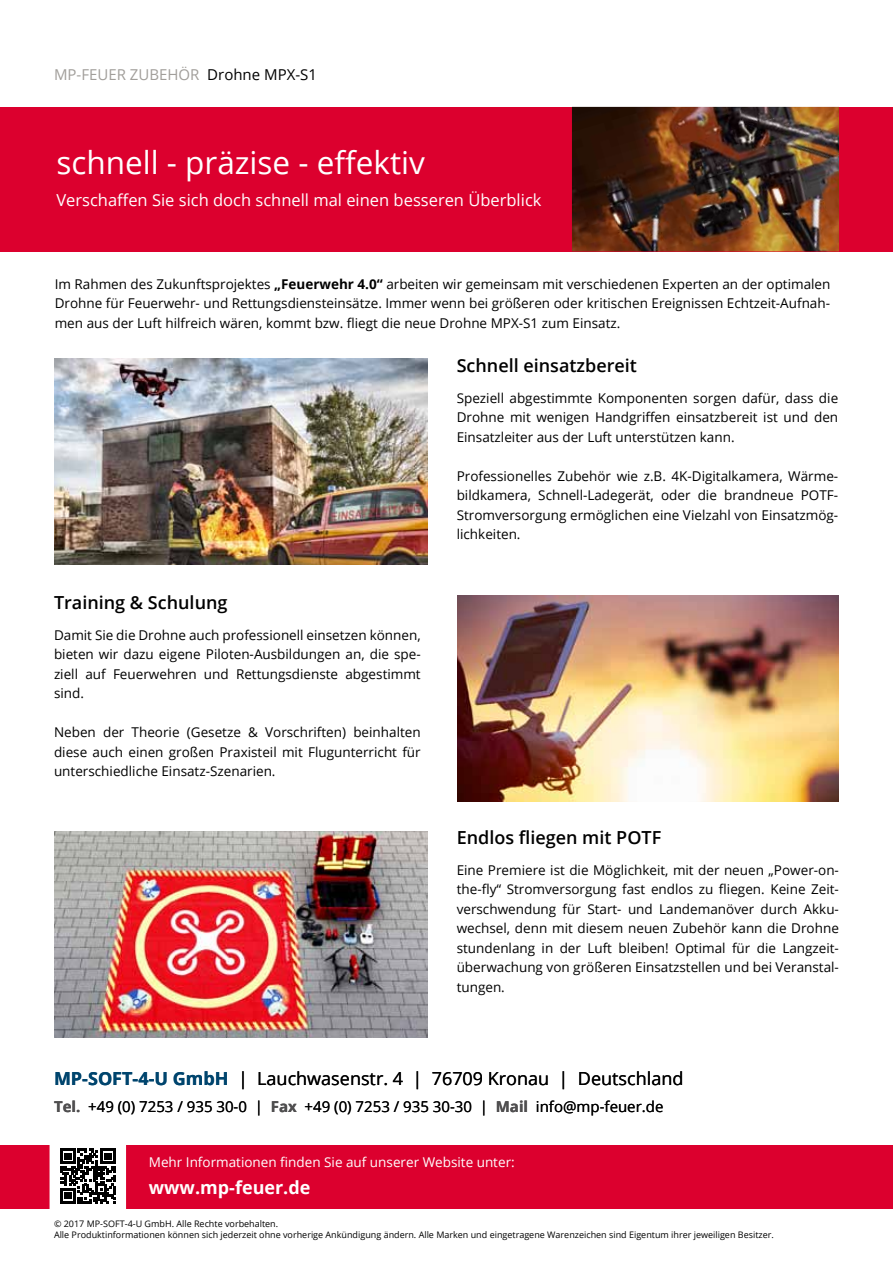
<style>
.page{position:relative;width:893px;height:1263px;background:#fff}
.page>*{position:absolute;margin:0;border:0;box-sizing:border-box;transform-origin:0 0}
.t1{font:31.5px "Open Sans";color:#fff}
.t2{font:600 18px "Open Sans";color:#000}
.t3{font:18px "Open Sans";color:#000}
.t4{font:700 18px "Open Sans";color:#fff}
.t5{font:16.5px "Open Sans";color:#fff}
.t6{font:15px "Open Sans";color:#000}
.t7{font:15px "Open Sans";color:#a19e9a}
.t8{font:13.5px/19.5px "Open Sans";color:#000;text-align:justify}
.t9{font:13.5px "Open Sans";color:#fff}
.t10{font:9px/10.8px "Open Sans";color:#000}
.s1{font-weight:700}
.s2{font-weight:700;color:#00456e}
.s3{font-weight:700;color:#504f50}
</style>
<div class="page">
<div style="left:0;top:107px;width:893px;height:144px;background:#dc002e"></div>
<img style="left:572px;top:107px;width:267px;height:144px">
<div style="left:0;top:1145px;width:893px;height:64px;background:#dc002e"></div>
<svg style="left:49px;top:1145px;width:78px;height:64px;background:#938f90"></svg>
<img style="left:54px;top:359px;width:373px;height:206px">
<img style="left:457px;top:595px;width:382px;height:206px">
<img style="left:55px;top:831px;width:373px;height:206px">
<p class="t7" style="left:54px;top:65px;width:37px">MP-FEUER</p>
<p class="t7" style="left:130px;top:65px;width:20px">ZUBEHÖR</p>
<p class="t6" style="left:207px;top:65px;width:111px">Drohne MPX-S1</p>
<h1 class="t1" style="left:56px;top:141px;width:370px">schnell - präzise - effektiv</h1>
<p class="t5" style="left:56px;top:188px;width:487px">Verschaffen Sie sich doch schnell mal einen besseren Überblick</p>
<p class="t8" style="left:55px;top:274px;width:777px">Im Rahmen des Zukunftsprojektes <span class="s1">„Feuerwehr 4.0“</span> arbeiten wir gemeinsam mit verschiedenen Experten an der optimalen Drohne für Feuerwehr- und Rettungsdiensteinsätze. Immer wenn bei größeren oder kritischen Ereignissen Echtzeit-Aufnah&shy;men aus der Luft hilfreich wären, kommt bzw. fliegt die neue Drohne MPX-S1 zum Einsatz.</p>
<h2 class="t2" style="left:457px;top:353px;width:182px">Schnell einsatzbereit</h2>
<h2 class="t2" style="left:54px;top:590px;width:175px">Training &amp; Schulung</h2>
<p class="t8" style="left:54px;top:624px;width:368px">Damit Sie die Drohne auch professionell einsetzen können, bieten wir dazu eigene Piloten-Ausbildungen an, die spe&shy;ziell auf Feuerwehren und Rettungsdienste abgestimmt sind.</p>
<p class="t8" style="left:54px;top:722px;width:368px">Neben der Theorie (Gesetze &amp; Vorschriften) beinhalten diese auch einen großen Praxisteil mit Flugunterricht für unterschiedliche Einsatz-Szenarien.</p>
<p class="t8" style="left:457px;top:388px;width:383px">Speziell abgestimmte Komponenten sorgen dafür, dass die Drohne mit wenigen Handgriffen einsatzbereit ist und den Einsatzleiter aus der Luft unterstützen kann.</p>
<p class="t8" style="left:457px;top:466px;width:383px">Professionelles Zubehör wie z.B. 4K-Digitalkamera, Wärme&shy;bildkamera, Schnell-Ladegerät, oder die brandneue POTF-Stromversorgung ermöglichen eine Vielzahl von Einsatzmög&shy;lichkeiten.</p>
<h2 class="t2" style="left:457px;top:825px;width:206px">Endlos fliegen mit POTF</h2>
<p class="t8" style="left:457px;top:860px;width:384px">Eine Premiere ist die Möglichkeit, mit der neuen „Power-on&shy;the-fly“ Stromversorgung fast endlos zu fliegen. Keine Zeit&shy;verschwendung für Start- und Landemanöver durch Akku&shy;wechsel, denn mit diesem neuen Zubehör kann die Drohne stundenlang in der Luft bleiben! Optimal für die Langzeit&shy;überwachung von größeren Einsatzstellen und bei Veranstal&shy;tungen.</p>
<h2 class="t3" style="left:54px;top:1066px;width:631px"><span class="s2">MP-SOFT-4-U GmbH</span> | Lauchwasenstr. 4 | 76709 Kronau | Deutschland</h2>
<p class="t6" style="left:54px;top:1096px;width:611px"><span class="s3">Tel.</span> +49 (0) 7253 / 935 30-0 | <span class="s3">Fax</span> +49 (0) 7253 / 935 30-30 | <span class="s3">Mail</span> info@mp-feuer.de</p>
<p class="t9" style="left:149px;top:1153px;width:367px">Mehr Informationen finden Sie auf unserer Website unter:</p>
<h2 class="t4" style="left:149px;top:1175px;width:163px">www.mp-feuer.de</h2>
<p class="t10" style="left:54px;top:1218px;width:721px">© 2017 MP-SOFT-4-U GmbH. Alle Rechte vorbehalten.<br>Alle Produktinformationen können sich jederzeit ohne vorherige Ankündigung ändern. Alle Marken und eingetragene Warenzeichen sind Eigentum ihrer jeweiligen Besitzer.</p>
</div>
